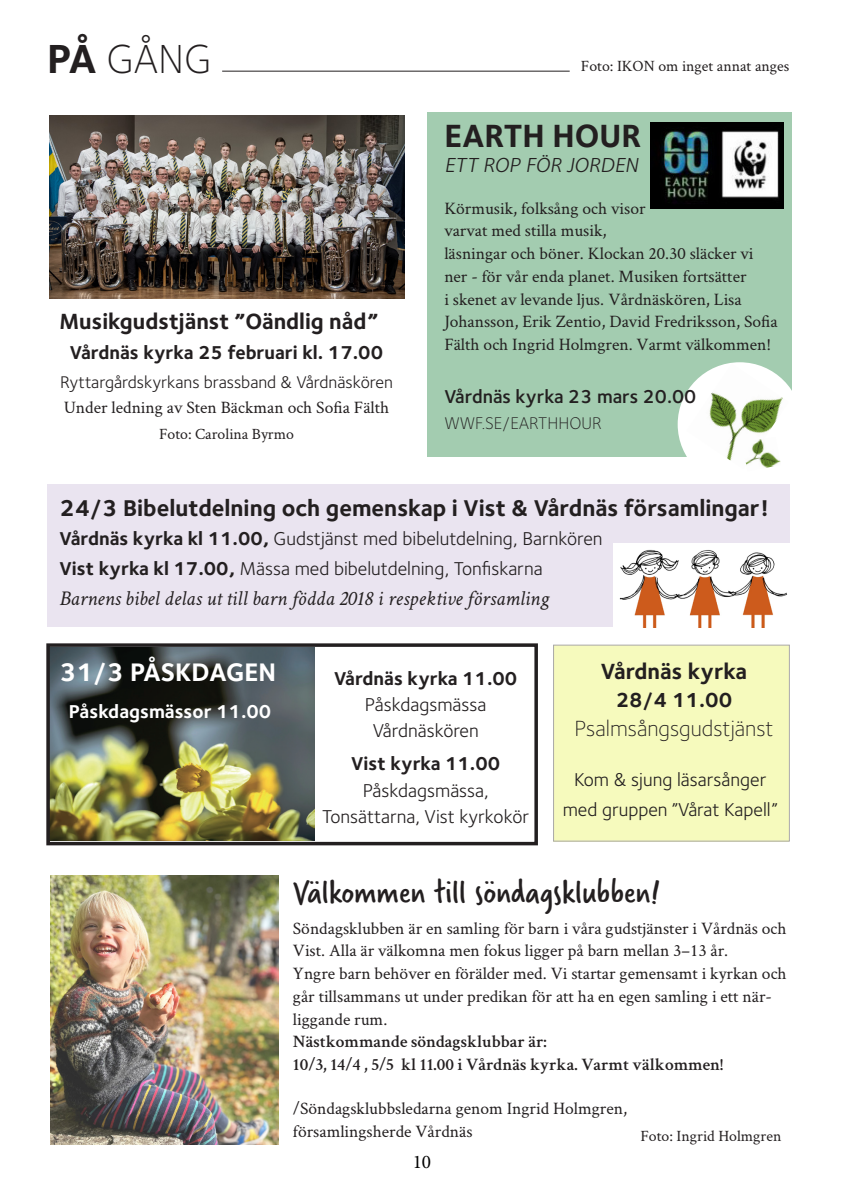
<style>
.page{position:relative;width:844px;height:1191px;background:#fff}
.page>*{position:absolute;margin:0;border:0;box-sizing:border-box;transform-origin:0 0}
.Mellanrubriker_-_kopia{font:300 42px "Foundry Sterling OT3";color:#231f20}
.Mellanrubriker_-_kopia-2{font:35px "Verveine";color:#231f20}
.Mellanrubriker_-_kopia-3{font:700 33.25px "Foundry Sterling OT3";color:#231f20}
.Mellanrubriker_-_kopia-4{font:700 26.25px "Foundry Sterling OT3";color:#fff}
.Mellanrubriker_-_kopia-5{font:700 23.62px "Foundry Sterling OT3";color:#231f20}
.Mellanrubriker_-_kopia-6{font:700 22.75px "Foundry Sterling OT3";color:#231f20}
.Mellanrubriker_-_kopia-7{font:300 22.75px "Foundry Sterling OT3";color:#231f20}
.Mellanrubriker_-_kopia-8{font:italic 21px "Crimson Svk";color:#231f20}
.Mellanrubriker_-_kopia-9{font:italic 21px "Foundry Sterling OT3";color:#231f20}
.Mellanrubriker_-_kopia-10{font:700 21px "Foundry Sterling OT3";color:#231f20}
.Mellanrubriker_-_kopia-11{font:19.25px/29.8px "Foundry Sterling OT3";color:#231f20;text-align:center}
.Mellanrubriker_-_kopia-12{font:700 19.25px "Foundry Sterling OT3";color:#231f20}
.Mellanrubriker_-_kopia-13{font:600 19.25px "Foundry Sterling OT3";color:#231f20}
.Mellanrubriker_-_kopia-14{font:700 19.25px "Foundry Sterling OT3";color:#fff}
.t1{font:19.25px "Minion Pro";color:#000}
.Mellanrubriker_-_kopia-15{font:17.5px/22.8px "Crimson Svk";color:#231f20}
.Mellanrubriker_-_kopia-16{font:600 17.5px "Crimson Svk";color:#231f20}
.Mellanrubriker_-_kopia-17{font:17.5px "Foundry Sterling OT3";color:#231f20}
.Mellanrubriker_-_kopia-18{font:300 17.5px "Foundry Sterling OT3";color:#231f20}
.Mellanrubriker_-_kopia-19{font:15.75px "Crimson Svk";color:#231f20}
.s1{font-weight:700}
</style>
<div class="page">
<div style="left:553px;top:645px;width:236px;height:196px;background:#f6fabd"></div>
<img style="left:50px;top:876px;width:228px;height:268px">
<div style="left:427px;top:112px;width:364px;height:344px;background:#a3ccb0"></div>
<div style="left:677px;top:362px;width:124px;height:124px;background:#fff;border-radius:50%"></div>
<img style="left:686px;top:363px;width:102px;height:99px">
<img style="left:50px;top:115px;width:354px;height:184px">
<img style="left:650px;top:123px;width:133px;height:85px">
<div style="left:47px;top:484px;width:742px;height:142px;background:#eae4f0"></div>
<img style="left:741px;top:436px;width:39px;height:32px">
<img style="left:51px;top:648px;width:263px;height:192px">
<div style="left:46px;top:643px;width:491px;height:202px;border:4px solid #231f20"></div>
<hr style="left:222px;top:71px;width:347px;height:1px;background:#231f20">
<img style="left:613px;top:543px;width:176px;height:85px">
<p class="Mellanrubriker_-_kopia" style="left:47px;top:29px;width:165px"><span class="s1">PÅ</span> GÅNG</p>
<p class="Mellanrubriker_-_kopia-6" style="left:60px;top:303px;width:320px">Musikgudstjänst ”Oändlig nåd”</p>
<p class="Mellanrubriker_-_kopia-12" style="left:70px;top:337px;width:314px">Vårdnäs kyrka 25 februari kl. 17.00</p>
<p class="Mellanrubriker_-_kopia-17" style="left:60px;top:370px;width:334px">Ryttargårdskyrkans brassband &amp; Vårdnäskören</p>
<p class="Mellanrubriker_-_kopia-15" style="left:64px;top:395px;width:327px">Under ledning av Sten Bäckman och Sofia Fälth</p>
<p class="Mellanrubriker_-_kopia-19" style="left:159px;top:423px;width:136px">Foto: Carolina Byrmo</p>
<p class="Mellanrubriker_-_kopia-19" style="left:580px;top:55px;width:210px">Foto: IKON om inget annat anges</p>
<p class="Mellanrubriker_-_kopia-3" style="left:444px;top:109px;width:198px">EARTH HOUR</p>
<p class="Mellanrubriker_-_kopia-9" style="left:444px;top:149px;width:195px">ETT ROP FÖR JORDEN</p>
<p class="Mellanrubriker_-_kopia-15" style="left:444px;top:196px;width:203px">Körmusik, folksång och visor</p>
<p class="Mellanrubriker_-_kopia-15" style="left:444px;top:219px;width:164px">varvat med stilla musik,</p>
<p class="Mellanrubriker_-_kopia-15" style="left:444px;top:241px;width:335px">läsningar och böner. Klockan 20.30 släcker vi ner - för vår enda planet. Musiken fortsätter<br>i skenet av levande ljus. Vårdnäskören, Lisa Johansson, Erik Zentio, David Fredriksson, Sofia Fälth och Ingrid Holmgren. Varmt välkommen!</p>
<p class="Mellanrubriker_-_kopia-13" style="left:444px;top:381px;width:253px">Vårdnäs kyrka 23 mars 20.00</p>
<p class="Mellanrubriker_-_kopia-18" style="left:444px;top:410px;width:159px">WWF.SE/EARTHHOUR</p>
<p class="Mellanrubriker_-_kopia-5" style="left:60px;top:489px;width:711px">24/3 Bibelutdelning och gemenskap i Vist &amp; Vårdnäs församlingar!</p>
<p class="Mellanrubriker_-_kopia-11" style="left:60px;top:523px;width:544px"><span class="s1">Vårdnäs kyrka kl 11.00,</span> Gudstjänst med bibelutdelning, Barnkören</p>
<p class="Mellanrubriker_-_kopia-11" style="left:60px;top:552px;width:484px"><span class="s1">Vist kyrka kl 17.00,</span> Mässa med bibelutdelning, Tonfiskarna</p>
<p class="Mellanrubriker_-_kopia-8" style="left:60px;top:586px;width:491px">Barnens bibel delas ut till barn födda 2018 i respektive församling</p>
<p class="Mellanrubriker_-_kopia-4" style="left:60px;top:651px;width:218px">31/3 PÅSKDAGEN</p>
<p class="Mellanrubriker_-_kopia-14" style="left:69px;top:696px;width:204px">Påskdagsmässor 11.00</p>
<p class="Mellanrubriker_-_kopia-12" style="left:334px;top:663px;width:185px">Vårdnäs kyrka 11.00</p>
<p class="Mellanrubriker_-_kopia-11" style="left:365px;top:688px;width:123px">Påskdagsmässa</p>
<p class="Mellanrubriker_-_kopia-11" style="left:372px;top:714px;width:108px">Vårdnäskören</p>
<p class="Mellanrubriker_-_kopia-12" style="left:351px;top:748px;width:150px">Vist kyrka 11.00</p>
<p class="Mellanrubriker_-_kopia-11" style="left:362px;top:774px;width:127px">Påskdagsmässa,</p>
<p class="Mellanrubriker_-_kopia-11" style="left:322px;top:800px;width:208px">Tonsättarna, Vist kyrkokör</p>
<p class="Mellanrubriker_-_kopia-6" style="left:600px;top:653px;width:147px">Vårdnäs kyrka</p>
<p class="Mellanrubriker_-_kopia-10" style="left:615px;top:683px;width:118px">28/4 11.00</p>
<p class="Mellanrubriker_-_kopia-7" style="left:574px;top:712px;width:201px">Psalmsångsgudstjänst</p>
<p class="Mellanrubriker_-_kopia-11" style="left:562px;top:764px;width:216px">Kom &amp; sjung läsarsånger med gruppen ”Vårat Kapell”</p>
<p class="Mellanrubriker_-_kopia-2" style="left:293px;top:868px;width:368px">Välkommen till söndagsklubben!</p>
<p class="Mellanrubriker_-_kopia-15" style="left:293px;top:916px;width:495px">Söndagsklubben är en samling för barn i våra gudstjänster i Vårdnäs och<br>Vist. Alla är välkomna men fokus ligger på barn mellan 3–13 år.</p>
<p class="Mellanrubriker_-_kopia-15" style="left:293px;top:961px;width:495px">Yngre barn behöver en förälder med. Vi startar gemensamt i kyrkan och går tillsammans ut under predikan för att ha en egen samling i ett när&shy;liggande rum.</p>
<p class="Mellanrubriker_-_kopia-16" style="left:293px;top:1029px;width:255px">Nästkommande söndagsklubbar är:</p>
<p class="Mellanrubriker_-_kopia-16" style="left:293px;top:1052px;width:431px">10/3, 14/4 , 5/5 kl 11.00 i Vårdnäs kyrka. Varmt välkommen!</p>
<p class="Mellanrubriker_-_kopia-15" style="left:293px;top:1096px;width:336px">/Söndagsklubbsledarna genom Ingrid Holmgren,</p>
<p class="Mellanrubriker_-_kopia-15" style="left:293px;top:1119px;width:181px">församlingsherde Vårdnäs</p>
<p class="Mellanrubriker_-_kopia-19" style="left:640px;top:1125px;width:142px">Foto: Ingrid Holmgren</p>
<p class="t1" style="left:412px;top:1148px;width:20px">10</p>
</div>
